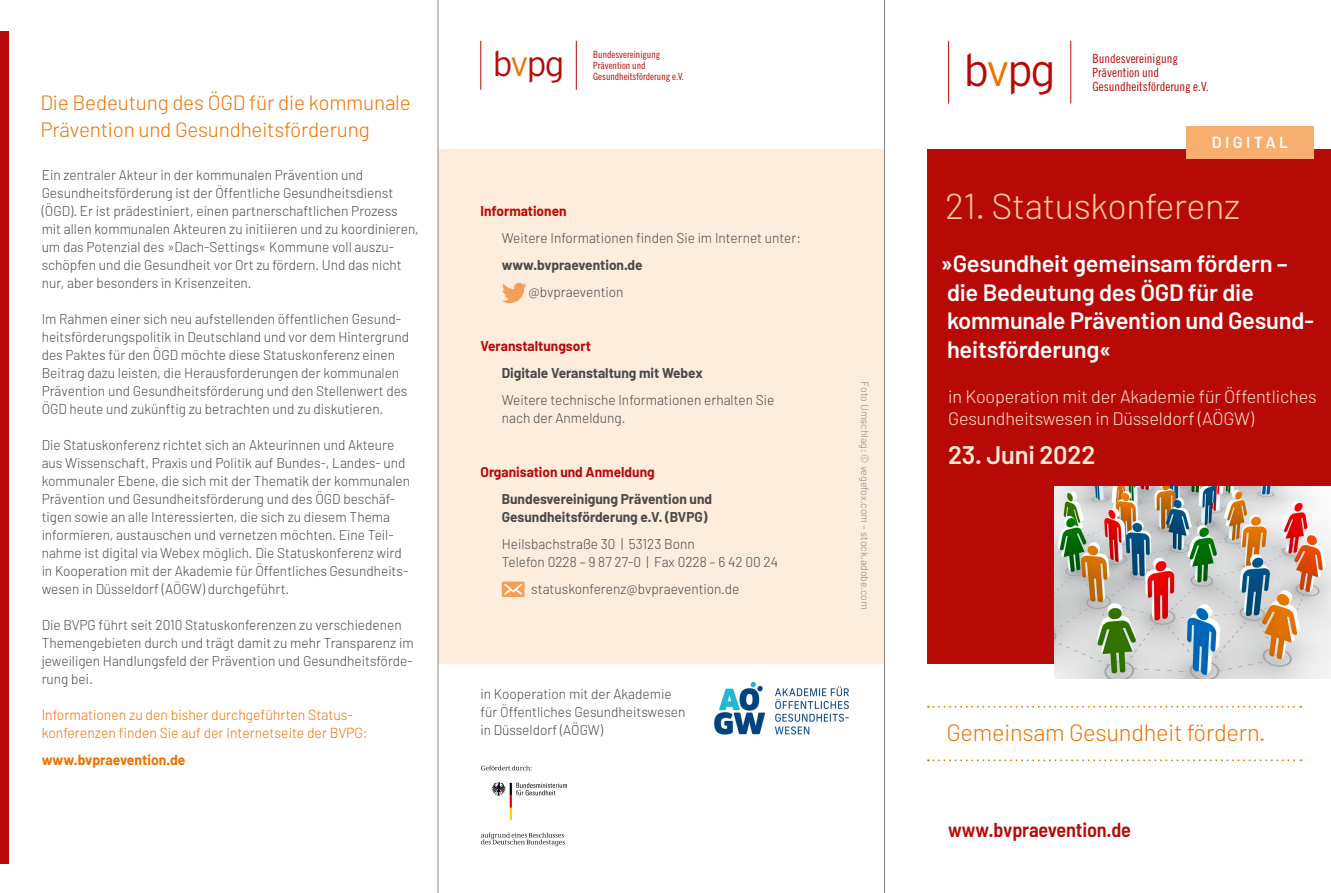
<style>
.page{position:relative;width:1331px;height:893px;background:#fff}
.page>*{position:absolute;margin:0;border:0;box-sizing:border-box;transform-origin:0 0}
.t1{font:300 45.15px "Interstate";color:#b70a06}
.t2{font:300 36px "Barlow";letter-spacing:-.01em;color:#fbcaa0}
.t3{font:300 35.25px "Interstate";color:#b70a06}
.t4{font:600 25.5px "Barlow";letter-spacing:-.01em;color:#fde8d6}
.t5{font:600 23.7px/28.5px "Barlow";letter-spacing:-.01em;color:#fff}
.t6{font:300 23.7px "Barlow";letter-spacing:-.01em;color:#ee7100}
.t7{font:300 20.7px/27px "Barlow";letter-spacing:-.01em;color:#ee7100}
.t8{font:600 semi-condensed 20.25px "Barlow";letter-spacing:-.01em;color:#b70a06}
.t9{font:300 18px/21.8px "Barlow";letter-spacing:-.01em;color:#fde8d6}
.t10{font:600 16.2px "Barlow";letter-spacing:.21em;color:#fff}
.t11{font:300 14.55px/18px "Barlow";color:#ee7100;scale:.96 1}
.t12{font:700 14.55px "Barlow";color:#ee7100;scale:.96 1}
.t13{font:300 14.25px/18px "Barlow";color:#494948;scale:.96 1}
.t14{font:700 14.25px "Barlow";color:#494948;scale:.96 1}
.t15{font:700 14.25px "Barlow";color:#b70a06;scale:.96 1}
.t16{font:12.75px "Trade Gothic Cond Eighteen";color:#b70a06}
.t17{font:300 10.5px "Barlow";color:#878786}
.t18{font:9.9px "Trade Gothic Cond Eighteen";color:#b70a06}
.s1{color:#ee7100}
</style>
<div class="page">
<div style="left:927px;top:149px;width:404px;height:514px;background:#b70a06"></div>
<hr style="left:1070px;top:41px;width:1px;height:62px;background:#b70a06">
<hr style="left:948px;top:41px;width:1px;height:62px;background:#b70a06">
<svg style="left:928px;top:706px;width:373px;height:2px"></svg>
<svg style="left:928px;top:759px;width:373px;height:2px"></svg>
<div style="left:438px;top:149px;width:446px;height:514px;background:#feecdc"></div>
<div style="left:0;top:32px;width:9px;height:832px;background:#b70a06"></div>
<hr style="left:576px;top:41px;width:1px;height:49px;background:#b70a06">
<hr style="left:480px;top:41px;width:1px;height:49px;background:#b70a06">
<hr style="left:438px;top:0;width:1px;height:893px;background:#878786">
<hr style="left:884px;top:0;width:1px;height:893px;background:#878786">
<div style="left:502px;top:582px;width:23px;height:15px;background:#f59f56"></div>
<svg style="left:504px;top:584px;width:18px;height:11px"></svg>
<svg style="left:502px;top:283px;width:25px;height:20px"></svg>
<div style="left:1186px;top:126px;width:128px;height:33px;background:#f7ae6f"></div>
<img style="left:1054px;top:487px;width:277px;height:191px">
<img style="left:714px;top:681px;width:135px;height:54px">
<svg style="left:491px;top:782px;width:76px;height:38px"></svg>
<svg style="left:481px;top:765px;width:51px;height:6px"></svg>
<svg style="left:481px;top:833px;width:84px;height:13px"></svg>
<p class="t7" style="left:40px;top:89px;width:372px">Die Bedeutung des ÖGD für die kommunale<br>Prävention und Gesundheitsförderung</p>
<p class="t13" style="left:42px;top:166px;width:394px">Ein zentraler Akteur in der kommunalen Prävention und Gesundheitsförderung ist der Öffentliche Gesundheitsdienst (ÖGD). Er ist prädestiniert, einen partnerschaftlichen Prozess mit allen kommunalen Akteuren zu initiieren und zu koordinieren, um das Potenzial des »Dach-Settings« Kommune voll auszu&shy;schöpfen und die Gesundheit vor Ort zu fördern. Und das nicht nur, aber besonders in Krisenzeiten.</p>
<p class="t13" style="left:42px;top:309px;width:384px">Im Rahmen einer sich neu aufstellenden öffentlichen Gesund&shy;heitsförderungspolitik in Deutschland und vor dem Hintergrund des Paktes für den ÖGD möchte diese Statuskonferenz einen Beitrag dazu leisten, die Herausforderungen der kommunalen Prävention und Gesundheitsförderung und den Stellenwert des ÖGD heute und zukünftig zu betrachten und zu diskutieren.</p>
<p class="t13" style="left:42px;top:435px;width:385px">Die Statuskonferenz richtet sich an Akteurinnen und Akteure aus Wissenschaft, Praxis und Politik auf Bundes-, Landes- und kommunaler Ebene, die sich mit der Thematik der kommunalen Prävention und Gesundheitsförderung und des ÖGD beschäf&shy;tigen sowie an alle Interessierten, die sich zu diesem Thema informieren, austauschen und vernetzen möchten. Eine Teil&shy;nahme ist digital via Webex möglich. Die Statuskonferenz wird in Kooperation mit der Akademie für Öffentliches Gesundheits&shy;wesen in Düsseldorf (AÖGW) durchgeführt.</p>
<p class="t13" style="left:42px;top:616px;width:389px">Die BVPG führt seit 2010 Statuskonferenzen zu verschiedenen Themengebieten durch und trägt damit zu mehr Transparenz im jeweiligen Handlungsfeld der Prävention und Gesundheitsförde&shy;rung bei.</p>
<p class="t11" style="left:42px;top:705px;width:341px">Informationen zu den bisher durchgeführten Status&shy;konferenzen finden Sie auf der Internetseite der BVPG:</p>
<p class="t12" style="left:42px;top:751px;width:151px">www.bvpraevention.de</p>
<p class="t3" style="left:493px;top:44px;width:73px">b<span class="s1">v</span>pg</p>
<p class="t18" style="left:593px;top:48px;width:68px">Bundesvereinigung</p>
<p class="t18" style="left:593px;top:59px;width:54px">Prävention und</p>
<p class="t18" style="left:593px;top:70px;width:92px">Gesundheitsförderung e.V.</p>
<p class="t15" style="left:480px;top:202px;width:91px">Informationen</p>
<p class="t13" style="left:502px;top:229px;width:313px">Weitere Informationen finden Sie im Internet unter:</p>
<p class="t14" style="left:502px;top:256px;width:148px">www.bvpraevention.de</p>
<p class="t13" style="left:528px;top:283px;width:101px">@bvpraevention</p>
<p class="t15" style="left:480px;top:337px;width:117px">Veranstaltungsort</p>
<p class="t14" style="left:502px;top:364px;width:211px">Digitale Veranstaltung mit Webex</p>
<p class="t13" style="left:502px;top:391px;width:285px">Weitere technische Informationen erhalten Sie nach der Anmeldung.</p>
<p class="t15" style="left:480px;top:463px;width:183px">Organisation und Anmeldung</p>
<p class="t14" style="left:502px;top:490px;width:221px">Bundesvereinigung Prävention und</p>
<p class="t14" style="left:502px;top:508px;width:216px">Gesundheitsförderung e.V. (BVPG)</p>
<p class="t13" style="left:502px;top:535px;width:203px">Heilsbachstraße 30 | 53123 Bonn</p>
<p class="t13" style="left:502px;top:553px;width:289px">Telefon 0228 – 9 87 27-0 | Fax 0228 – 6 42 00 24</p>
<p class="t13" style="left:531px;top:580px;width:218px">statuskonferenz@bvpraevention.de</p>
<p class="t13" style="left:480px;top:684px;width:201px">in Kooperation mit der Akademie</p>
<p class="t13" style="left:480px;top:702px;width:215px">für Öffentliches Gesundheitswesen</p>
<p class="t13" style="left:480px;top:720px;width:129px">in Düsseldorf (AÖGW)</p>
<p class="t17" style="left:871px;top:381px;width:230px;rotate:90deg">Foto Umschlag: © vegefox.com – stock.adobe.com</p>
<p class="t1" style="left:964px;top:45px;width:93px">b<span class="s1">v</span>pg</p>
<p class="t16" style="left:1092px;top:50px;width:87px">Bundesvereinigung</p>
<p class="t16" style="left:1092px;top:64px;width:68px">Prävention und</p>
<p class="t16" style="left:1092px;top:78px;width:118px">Gesundheitsförderung e.V.</p>
<p class="t10" style="left:1212px;top:132px;width:78px">DIGITAL</p>
<p class="t2" style="left:945px;top:184px;width:296px">21. Statuskonferenz</p>
<p class="t5" style="left:941px;top:249px;width:349px">»Gesundheit gemeinsam fördern –</p>
<p class="t5" style="left:947px;top:278px;width:308px">die Bedeutung des ÖGD für die</p>
<p class="t5" style="left:947px;top:306px;width:368px">kommunale Prävention und Gesund&shy;heitsförderung«</p>
<p class="t9" style="left:948px;top:385px;width:370px">in Kooperation mit der Akademie für Öffentliches<br>Gesundheitswesen in Düsseldorf (AÖGW)</p>
<p class="t4" style="left:948px;top:439px;width:149px">23. Juni 2022</p>
<h3 class="t6" style="left:946px;top:718px;width:320px">Gemeinsam Gesundheit fördern.</h3>
<h3 class="t8" style="left:948px;top:817px;width:184px">www.bvpraevention.de</h3>
</div>
